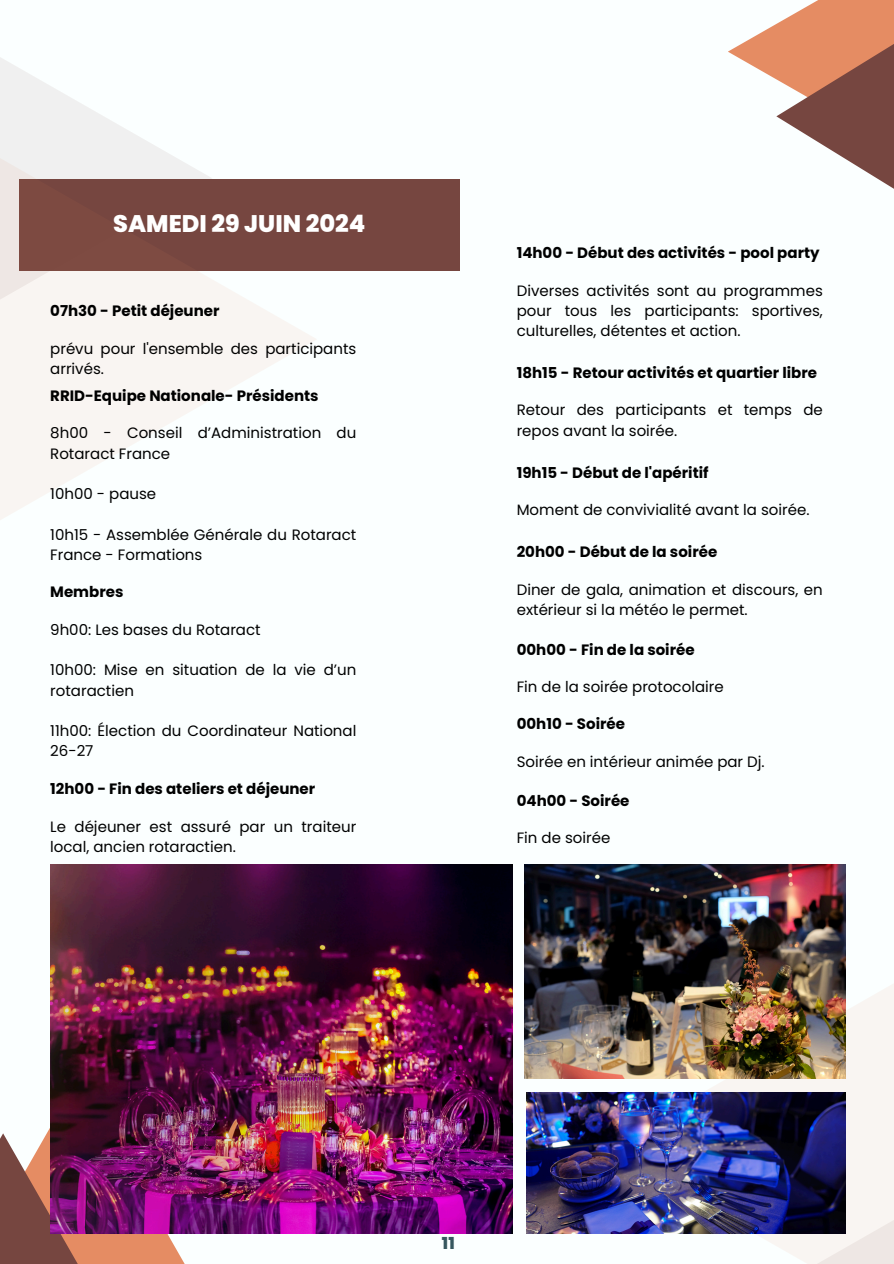
<style>
.page{position:relative;width:894px;height:1264px;background:#fff}
.page>*{position:absolute;margin:0;border:0;box-sizing:border-box;transform-origin:0 0}
.t1{font:800 24px "Poppins";color:#fff}
.t2{font:800 16.5px "Poppins";color:#37575f}
.t3{font:15px/20.2px "Poppins";color:#000}
.t4{font:700 15px "Poppins";color:#000}
</style>
<div class="page">
<div style="left:0;top:0;width:893px;height:1263px;background:#fbffff"></div>
<div style="left:19px;top:179px;width:440px;height:92px;background:#764640"></div>
<svg style="left:0;top:280px;width:316px;height:240px"></svg>
<svg style="left:0;top:57px;width:212px;height:389px"></svg>
<div style="left:604px;top:849px;width:289px;height:414px;background:linear-gradient(to right,#f5f9fb,#fdffff)"></div>
<svg style="left:713px;top:1023px;width:180px;height:240px;fill:#f9f5f2"></svg>
<svg style="left:728px;top:24px;width:48px;height:55px"></svg>
<svg style="left:776px;top:0;width:117px;height:188px"></svg>
<svg style="left:47px;top:1128px;width:165px;height:135px;fill:#e58c66"></svg>
<svg style="left:0;top:1133px;width:137px;height:130px;background:#a76e5e"></svg>
<img style="left:50px;top:864px;width:462px;height:369px">
<img style="left:524px;top:864px;width:321px;height:214px">
<img style="left:527px;top:1092px;width:318px;height:141px">
<h2 class="t1" style="left:113px;top:206px;width:254px">SAMEDI 29 JUIN 2024</h2>
<p class="t4" style="left:50px;top:301px;width:171px">07h30 - Petit déjeuner</p>
<p class="t3" style="left:50px;top:338px;width:307px">prévu pour l'ensemble des participants arrivés.</p>
<p class="t4" style="left:50px;top:385px;width:270px">RRID-Equipe Nationale- Présidents</p>
<h2 class="t3" style="left:50px;top:423px;width:307px">8h00 - Conseil d’Administration du<br>Rotaract France</h2>
<p class="t3" style="left:50px;top:483px;width:107px">10h00 - pause</p>
<p class="t3" style="left:50px;top:524px;width:307px">10h15 - Assemblée Générale du Rotaract<br>France - Formations</p>
<p class="t4" style="left:50px;top:581px;width:75px">Membres</p>
<p class="t3" style="left:50px;top:619px;width:212px">9h00: Les bases du Rotaract</p>
<p class="t3" style="left:50px;top:660px;width:307px">10h00: Mise en situation de la vie d’un rotaractien</p>
<p class="t3" style="left:50px;top:720px;width:307px">11h00: Élection du Coordinateur National<br>26-27</p>
<p class="t4" style="left:50px;top:778px;width:266px">12h00 - Fin des ateliers et déjeuner</p>
<h2 class="t3" style="left:50px;top:816px;width:307px">Le déjeuner est assuré par un traiteur local, ancien rotaractien.</h2>
<p class="t4" style="left:516px;top:242px;width:304px">14h00 - Début des activités - pool party</p>
<h2 class="t3" style="left:516px;top:280px;width:307px;text-align:justify">Diverses activités sont au programmes pour tous les participants: sportives, culturelles, détentes et action.</h2>
<p class="t4" style="left:516px;top:362px;width:302px">18h15 - Retour activités et quartier libre</p>
<h2 class="t3" style="left:516px;top:400px;width:307px">Retour des participants et temps de repos avant la soirée.</h2>
<p class="t4" style="left:516px;top:462px;width:193px">19h15 - Début de l'apéritif</p>
<h2 class="t3" style="left:516px;top:500px;width:294px">Moment de convivialité avant la soirée.</h2>
<p class="t4" style="left:516px;top:541px;width:202px">20h00 - Début de la soirée</p>
<h2 class="t3" style="left:516px;top:579px;width:307px">Diner de gala, animation et discours, en extérieur si la météo le permet.</h2>
<p class="t4" style="left:516px;top:639px;width:179px">00h00 - Fin de la soirée</p>
<h2 class="t3" style="left:516px;top:677px;width:208px">Fin de la soirée protocolaire</h2>
<p class="t4" style="left:516px;top:713px;width:110px">00h10 - Soirée</p>
<h2 class="t3" style="left:516px;top:751px;width:249px">Soirée en intérieur animée par Dj.</h2>
<p class="t4" style="left:516px;top:789px;width:114px">04h00 - Soirée</p>
<h2 class="t3" style="left:516px;top:827px;width:95px">Fin de soirée</h2>
<p class="t2" style="left:442px;top:1231px;width:14px">11</p>
</div>
